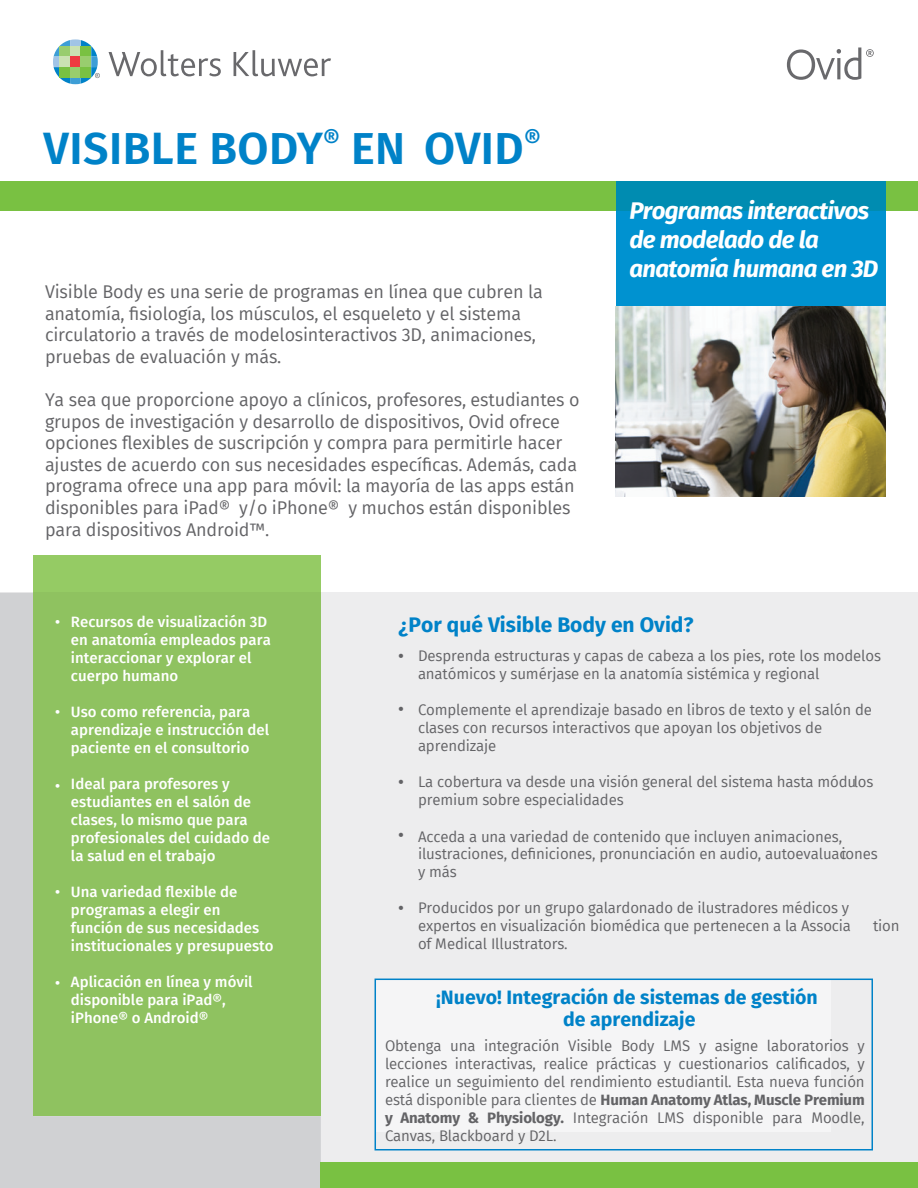
<style>
.page{position:relative;width:918px;height:1188px;background:#fff}
.page>*{position:absolute;margin:0;border:0;box-sizing:border-box;transform-origin:0 0}
.t1{font:600 45px "Fira Sans";letter-spacing:.01em;color:#0082c8}
.t2{font:italic 700 24px/28.8px "Fira Sans";letter-spacing:-.03em;color:#fff}
.t3{font:700 21px "Fira Sans";color:#0082c8}
.t4{font:700 19.5px/21.9px "Fira Sans";color:#0082c8;text-align:center}
.t5{font:18px/21.6px "Fira Sans";letter-spacing:-.01em;color:#636366}
.t6{font:15px/18px "Fira Sans";letter-spacing:-.01em;color:#636366}
.t7{font:500 15px/18px "Fira Sans";color:#fff}
.t8{font:700 15px "Fira Sans";color:#636366}
.s1{font-weight:700}
</style>
<div class="page">
<div style="left:0;top:182px;width:918px;height:29px;background:#79c142"></div>
<svg style="left:53px;top:39px;width:47px;height:45px"></svg>
<svg style="left:109px;top:50px;width:112px;height:26px"></svg>
<svg style="left:234px;top:50px;width:97px;height:26px"></svg>
<div style="left:616px;top:211px;width:270px;height:96px;background:#0092d0"></div>
<div style="left:616px;top:182px;width:270px;height:29px;background:#008cb1"></div>
<div style="left:0;top:593px;width:918px;height:595px;background:#ededee"></div>
<div style="left:0;top:593px;width:321px;height:595px;background:#d0d1d3"></div>
<div style="left:33px;top:555px;width:288px;height:38px;background:#95cb64"></div>
<div style="left:33px;top:593px;width:288px;height:523px;background:#8fc260"></div>
<div style="left:321px;top:1162px;width:597px;height:26px;background:#79c142"></div>
<svg style="left:787px;top:47px;width:87px;height:33px"></svg>
<img style="left:616px;top:307px;width:270px;height:190px">
<div style="left:375px;top:979px;width:456px;height:153px;background:#f5f5f6"></div>
<div style="left:375px;top:979px;width:498px;height:171px;border:2px solid #0082c8"></div>
<h1 class="t1" style="left:44px;top:112px;width:499px">VISIBLE BODY<sup>®</sup> EN OVID<sup>®</sup></h1>
<p class="t5" style="left:45px;top:281px;width:499px">Visible Body es una serie de programas en línea que cubren la anatomía, fisiología, los músculos, el esqueleto y el sistema circulatorio a través de modelosinteractivos 3D, animaciones, pruebas de evaluación y más.</p>
<p class="t5" style="left:45px;top:389px;width:536px">Ya sea que proporcione apoyo a clínicos, profesores, estudiantes o grupos de investigación y desarrollo de dispositivos, Ovid ofrece opciones flexibles de suscripción y compra para permitirle hacer ajustes de acuerdo con sus necesidades específicas. Además, cada programa ofrece una app para móvil: la mayoría de las apps están disponibles para iPad® y/o iPhone® y muchos están disponibles para dispositivos Android™.</p>
<h2 class="t2" style="left:630px;top:195px;width:250px">Programas interactivos de modelado de la anatomía humana en 3D</h2>
<p class="t7" style="left:55px;top:612px;width:7px">•</p>
<p class="t7" style="left:55px;top:702px;width:7px">•</p>
<p class="t7" style="left:55px;top:776px;width:7px">•</p>
<p class="t7" style="left:55px;top:882px;width:7px">•</p>
<p class="t7" style="left:55px;top:973px;width:7px">•</p>
<p class="t7" style="left:71px;top:612px;width:201px">Recursos de visualización 3D en anatomía empleados para interaccionar y explorar el cuerpo humano</p>
<p class="t7" style="left:71px;top:702px;width:200px">Uso como referencia, para aprendizaje e instrucción del paciente en el consultorio</p>
<p class="t7" style="left:71px;top:774px;width:201px">Ideal para profesores y estudiantes en el salón de clases, lo mismo que para profesionales del cuidado de la salud en el trabajo</p>
<p class="t7" style="left:71px;top:882px;width:204px">Una variedad flexible de programas a elegir en función de sus necesidades institucionales y presupuesto</p>
<p class="t7" style="left:71px;top:972px;width:183px">Aplicación en línea y móvil disponible para iPad®, iPhone® o Android®</p>
<h3 class="t3" style="left:399px;top:607px;width:297px">¿Por qué Visible Body en Ovid?</h3>
<p class="t8" style="left:399px;top:643px;width:7px">•</p>
<p class="t6" style="left:418px;top:646px;width:465px">Desprenda estructuras y capas de cabeza a los pies, rote los modelos anatómicos y sumérjase en la anatomía sistémica y regional</p>
<p class="t6" style="left:418px;top:700px;width:456px">Complemente el aprendizaje basado en libros de texto y el salón de clases con recursos interactivos que apoyan los objetivos de aprendizaje</p>
<p class="t6" style="left:418px;top:772px;width:457px">La cobertura va desde una visión general del sistema hasta módulos premium sobre especialidades</p>
<p class="t6" style="left:418px;top:828px;width:461px;line-height:16.4px">Acceda a una variedad de contenido que incluyen animaciones, ilustraciones, definiciones, pronunciación en audio, autoevaluaciones</p>
<p class="t6" style="left:418px;top:862px;width:40px">y más</p>
<p class="t6" style="left:418px;top:898px;width:435px">Producidos por un grupo galardonado de ilustradores médicos y expertos en visualización biomédica que pertenecen a la Associa</p>
<p class="t8" style="left:399px;top:697px;width:7px">•</p>
<p class="t8" style="left:399px;top:769px;width:7px">•</p>
<p class="t8" style="left:399px;top:823px;width:7px">•</p>
<p class="t8" style="left:399px;top:895px;width:7px">•</p>
<p class="t6" style="left:873px;top:916px;width:28px">tion</p>
<p class="t6" style="left:418px;top:934px;width:151px">of Medical Illustrators.</p>
<h3 class="t4" style="left:436px;top:985px;width:383px">¡Nuevo! Integración de sistemas de gestión de aprendizaje</h3>
<p class="t6" style="left:385px;top:1036px;width:481px;text-align:justify">Obtenga una integración Visible Body LMS y asigne laboratorios y lecciones interactivas, realice prácticas y cuestionarios calificados, y realice un seguimiento del rendimiento estudiantil. Esta nueva función está disponible para clientes de <span class="s1">Human Anatomy Atlas, Muscle Premium y Anatomy &amp; Physiology.</span> Integración LMS disponible para Moodle, Canvas, Blackboard y D2L.</p>
</div>
